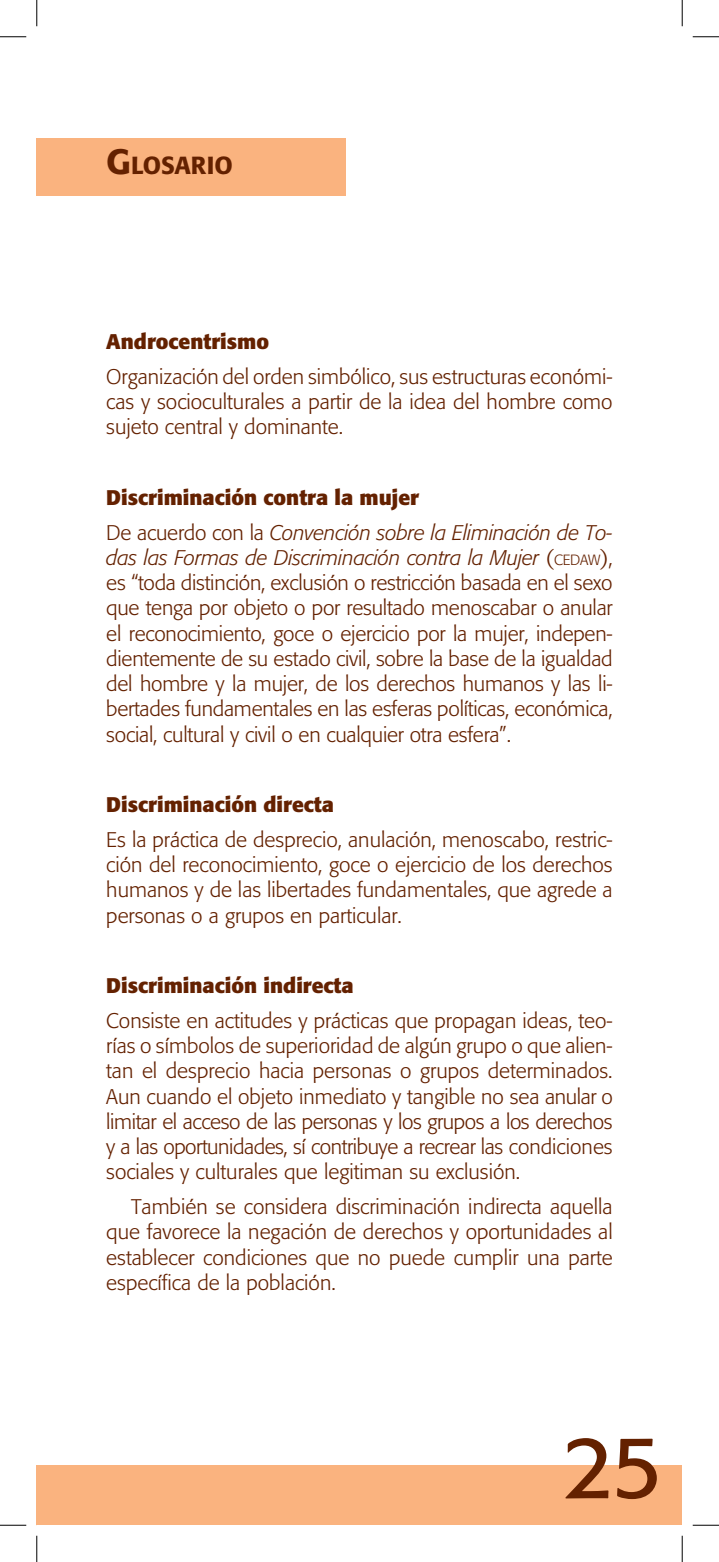
<style>
.page{position:relative;width:719px;height:1562px;background:#fff}
.page>*{position:absolute;margin:0;border:0;box-sizing:border-box;transform-origin:0 0}
.t1{font:87.5px "Formata";color:#642100}
.titulo{font:500 24.5px "Formata";color:#642100}
.texto_01{font:300 21px/25.2px "Formata";color:#642100;text-align:justify}
.texto_02{font:300 21px/25.2px "Formata";color:#642100;text-align:justify}
.texto_01-2{font:700 21px "Formata";color:#642100}
.s1{font-size:35px}
.s2{font-style:italic}
.s3{font-size:14.7px}
</style>
<div class="page">
<div style="left:37px;top:1465px;width:645px;height:60px;background:#fab37f"></div>
<div style="left:37px;top:138px;width:309px;height:57px;background:#fab37f"></div>
<svg style="left:0;top:36px;width:26px;height:1px"></svg>
<svg style="left:692px;top:36px;width:26px;height:1px"></svg>
<svg style="left:0;top:1525px;width:26px;height:1px"></svg>
<svg style="left:692px;top:1525px;width:26px;height:1px"></svg>
<svg style="left:36px;top:0;width:1px;height:26px"></svg>
<svg style="left:36px;top:1535px;width:1px;height:27px"></svg>
<svg style="left:681px;top:0;width:1px;height:26px"></svg>
<svg style="left:681px;top:1535px;width:1px;height:27px"></svg>
<p class="titulo" style="left:106px;top:150px;width:128px"><span class="s1">G</span>LOSARIO</p>
<p class="texto_01-2" style="left:106px;top:328px;width:164px">Androcentrismo</p>
<p class="texto_01" style="left:106px;top:364px;width:507px">Organización del orden simbólico, sus estructuras económi&shy;cas y socioculturales a partir de la idea del hombre como sujeto central y dominante.</p>
<p class="texto_01-2" style="left:106px;top:484px;width:314px">Discriminación contra la mujer</p>
<p class="texto_01" style="left:106px;top:520px;width:508px">De acuerdo con la <span class="s2">Convención sobre la Eliminación de To&shy;das las Formas de Discriminación contra la Mujer</span> (<span class="s3">CEDAW</span>), es “toda distinción, exclusión o restricción basada en el sexo que tenga por objeto o por resultado menoscabar o anular el reconocimiento, goce o ejercicio por la mujer, indepen&shy;dientemente de su estado civil, sobre la base de la igualdad del hombre y la mujer, de los derechos humanos y las li&shy;bertades fundamentales en las esferas políticas, económica, social, cultural y civil o en cualquier otra esfera”.</p>
<p class="texto_01-2" style="left:106px;top:791px;width:229px">Discriminación directa</p>
<p class="texto_01" style="left:106px;top:827px;width:507px">Es la práctica de desprecio, anulación, menoscabo, restric&shy;ción del reconocimiento, goce o ejercicio de los derechos humanos y de las libertades fundamentales, que agrede a personas o a grupos en particular.</p>
<p class="texto_01-2" style="left:106px;top:972px;width:249px">Discriminación indirecta</p>
<p class="texto_01" style="left:106px;top:1008px;width:508px">Consiste en actitudes y prácticas que propagan ideas, teo&shy;rías o símbolos de superioridad de algún grupo o que alien&shy;tan el desprecio hacia personas o grupos determinados.<br>Aun cuando el objeto inmediato y tangible no sea anular o limitar el acceso de las personas y los grupos a los derechos y a las oportunidades, sí contribuye a recrear las condiciones sociales y culturales que legitiman su exclusión.</p>
<p class="texto_02" style="left:106px;top:1194px;width:508px;text-indent:25px">También se considera discriminación indirecta aquella que favorece la negación de derechos y oportunidades al establecer condiciones que no puede cumplir una parte específica de la población.</p>
<h1 class="t1" style="left:562px;top:1414px;width:102px">25</h1>
</div>
